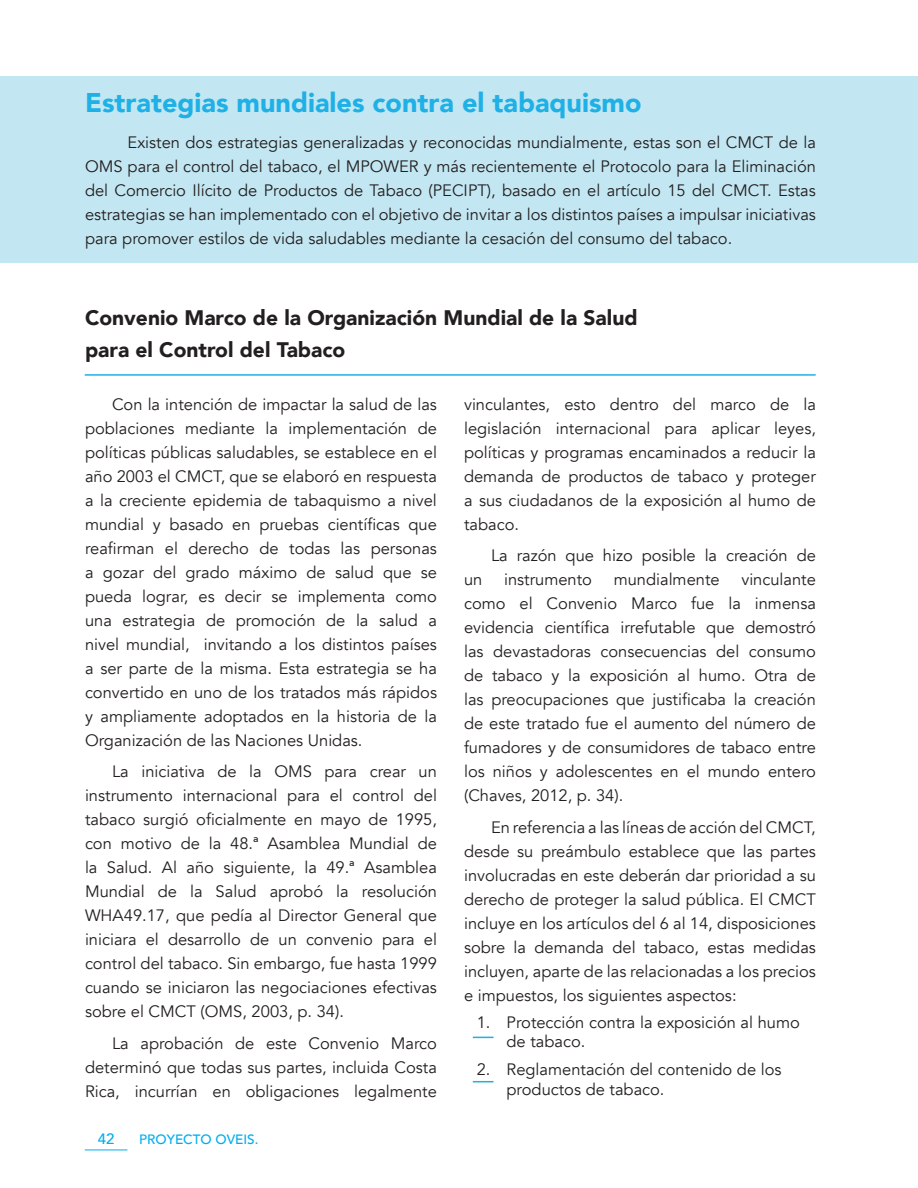
<style>
.page{position:relative;width:918px;height:1188px;background:#fff}
.page>*{position:absolute;margin:0;border:0;box-sizing:border-box;transform-origin:0 0}
.t1{font:900 27px "Avenir";color:#1fb0e6}
.t2{font:900 21px/31.5px "Avenir";color:#231f20}
.textochorreado{font:16.5px/24px "Avenir";color:#231f20;text-align:justify}
.t3{font:500 15px "Avenir";color:#00aeef}
.t4{font:500 13.5px "Avenir";color:#00aeef}
</style>
<div class="page">
<hr style="left:85px;top:1150px;width:42px;height:1px;background:#00aeef">
<div style="left:0;top:77px;width:918px;height:186px;background:#c3e7f2"></div>
<svg style="left:473px;top:1037px;width:21px;height:1px"></svg>
<svg style="left:473px;top:1081px;width:21px;height:1px"></svg>
<hr style="left:85px;top:374px;width:731px;height:2px;background:#1fb0e6">
<p class="t1" style="left:85px;top:80px;width:558px">Estrategias mundiales contra el tabaquismo</p>
<p class="textochorreado" style="left:85px;top:131px;width:732px;text-indent:43px">Existen dos estrategias generalizadas y reconocidas mundialmente, estas son el CMCT de la OMS para el control del tabaco, el MPOWER y más recientemente el Protocolo para la Eliminación del Comercio Ilícito de Productos de Tabaco (PECIPT), basado en el artículo 15 del CMCT. Estas estrategias se han implementado con el objetivo de invitar a los distintos países a impulsar iniciativas para promover estilos de vida saludables mediante la cesación del consumo del tabaco.</p>
<p class="t2" style="left:85px;top:302px;width:554px">Convenio Marco de la Organización Mundial de la Salud para el Control del Tabaco</p>
<p class="textochorreado" style="left:85px;top:392px;width:353px;text-indent:27px">Con la intención de impactar la salud de las poblaciones mediante la implementación de políticas públicas saludables, se establece en el año 2003 el CMCT, que se elaboró en respuesta a la creciente epidemia de tabaquismo a nivel mundial y basado en pruebas científicas que reafirman el derecho de todas las personas a gozar del grado máximo de salud que se pueda lograr, es decir se implementa como una estrategia de promoción de la salud a nivel mundial, invitando a los distintos países a ser parte de la misma. Esta estrategia se ha convertido en uno de los tratados más rápidos y ampliamente adoptados en la historia de la Organización de las Naciones Unidas.</p>
<p class="textochorreado" style="left:85px;top:760px;width:353px;text-indent:27px">La iniciativa de la OMS para crear un instrumento internacional para el control del tabaco surgió oficialmente en mayo de 1995, con motivo de la 48.ª Asamblea Mundial de la Salud. Al año siguiente, la 49.ª Asamblea Mundial de la Salud aprobó la resolución WHA49.17, que pedía al Director General que iniciara el desarrollo de un convenio para el control del tabaco. Sin embargo, fue hasta 1999 cuando se iniciaron las negociaciones efectivas sobre el CMCT (OMS, 2003, p. 34).</p>
<p class="textochorreado" style="left:85px;top:1031px;width:353px;text-indent:27px">La aprobación de este Convenio Marco determinó que todas sus partes, incluida Costa Rica, incurrían en obligaciones legalmente</p>
<p class="t3" style="left:98px;top:1126px;width:18px">42</p>
<p class="t4" style="left:139px;top:1127px;width:121px">PROYECTO OVEIS.</p>
<p class="textochorreado" style="left:464px;top:392px;width:353px">vinculantes, esto dentro del marco de la legislación internacional para aplicar leyes, políticas y programas encaminados a reducir la demanda de productos de tabaco y proteger a sus ciudadanos de la exposición al humo de tabaco.</p>
<p class="textochorreado" style="left:491px;top:544px;width:326px">La razón que hizo posible la creación de</p>
<p class="textochorreado" style="left:464px;top:568px;width:20px">un</p>
<p class="textochorreado" style="left:504px;top:568px;width:89px">instrumento</p>
<p class="textochorreado" style="left:614px;top:568px;width:108px">mundialmente</p>
<p class="textochorreado" style="left:464px;top:568px;width:353px;text-indent:277px">vinculante como el Convenio Marco fue la inmensa evidencia científica irrefutable que demostró las devastadoras consecuencias del consumo de tabaco y la exposición al humo. Otra de las preocupaciones que justificaba la creación de este tratado fue el aumento del número de fumadores y de consumidores de tabaco entre los niños y adolescentes en el mundo entero (Chaves, 2012, p. 34).</p>
<p class="textochorreado" style="left:464px;top:815px;width:353px;text-indent:27px">En referencia a las líneas de acción del CMCT, desde su preámbulo establece que las partes involucradas en este deberán dar prioridad a su derecho de proteger la salud pública. El CMCT incluye en los artículos del 6 al 14, disposiciones sobre la demanda del tabaco, estas medidas incluyen, aparte de las relacionadas a los precios e impuestos, los siguientes aspectos:</p>
<p class="textochorreado" style="left:507px;top:1012px;width:295px;line-height:19.5px;text-indent:-30px">1. Protección contra la exposición al humo de tabaco.</p>
<p class="textochorreado" style="left:507px;top:1060px;width:277px;line-height:19.5px;text-indent:-30px">2. Reglamentación del contenido de los productos de tabaco.</p>
</div>
